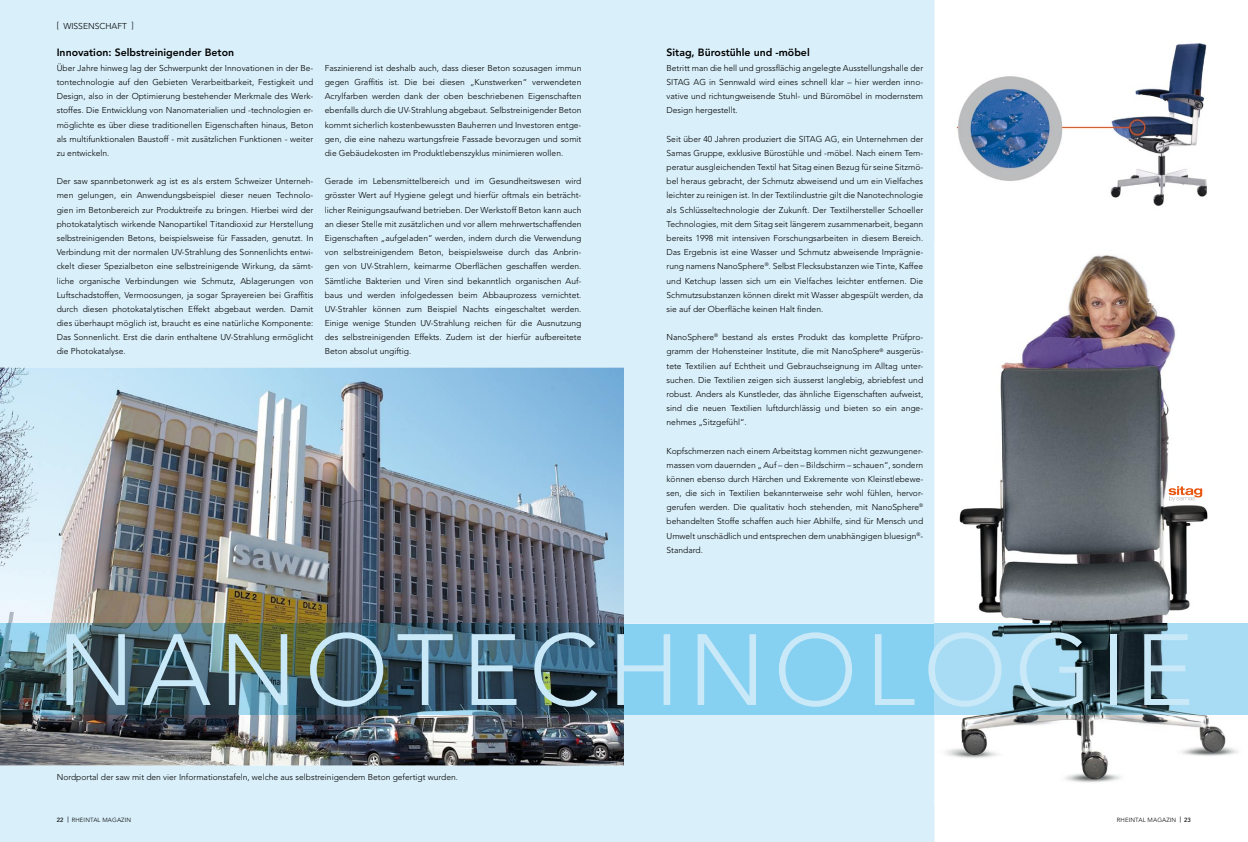
<style>
.page{position:relative;width:1248px;height:842px;background:#fff}
.page>*{position:absolute;margin:0;border:0;box-sizing:border-box;transform-origin:0 0}
.t1{font:300 100px "Avenir LT Std";letter-spacing:.08em;color:#c9e9f8}
.t2{font:800 10.5px "Avenir LT Std";color:#000}
.t3{font:300 8.5px/14.2px "Avenir LT Std";color:#000;text-align:justify}
.t4{font:300 6px "Avenir LT Std";letter-spacing:.025em;color:#000}
.s1{font-weight:500}
</style>
<div class="page">
<div style="left:0;top:0;width:934px;height:842px;background:#d9effa"></div>
<img style="left:0;top:368px;width:624px;height:397px">
<img style="left:934px;top:242px;width:313px;height:563px">
<div style="left:624px;top:624px;width:310px;height:90px;background:#86d0f1"></div>
<img style="left:0;top:624px;width:624px;height:90px">
<img style="left:934px;top:624px;width:313px;height:90px">
<img style="left:954px;top:43px;width:253px;height:163px">
<svg style="left:1168px;top:486px;width:34px;height:15px"></svg>
<p class="t3" style="left:57px;top:19px;width:78px">[ WISSENSCHAFT ]</p>
<p class="t2" style="left:57px;top:46px;width:179px">Innovation: Selbstreinigender Beton</p>
<p class="t3" style="left:57px;top:61px;width:258px">Über Jahre hinweg lag der Schwerpunkt der Innovationen in der Be&shy;tontechnologie auf den Gebieten Verarbeitbarkeit, Festigkeit und Design, also in der Optimierung bestehender Merkmale des Werk&shy;stoffes. Die Entwicklung von Nanomaterialien und -technologien er&shy;möglichte es über diese traditionellen Eigenschaften hinaus, Beton als multifunktionalen Baustoff - mit zusätzlichen Funktionen - weiter zu entwickeln.</p>
<p class="t3" style="left:57px;top:174px;width:258px">Der saw spannbetonwerk ag ist es als erstem Schweizer Unterneh&shy;men gelungen, ein Anwendungsbeispiel dieser neuen Technolo&shy;gien im Betonbereich zur Produktreife zu bringen. Hierbei wird der photokatalytisch wirkende Nanopartikel Titandioxid zur Herstellung selbstreinigenden Betons, beispielsweise für Fassaden, genutzt. In Verbindung mit der normalen UV-Strahlung des Sonnenlichts entwi&shy;ckelt dieser Spezialbeton eine selbstreinigende Wirkung, da sämt&shy;liche organische Verbindungen wie Schmutz, Ablagerungen von Luftschadstoffen, Vermoosungen, ja sogar Sprayereien bei Graffitis durch diesen photokatalytischen Effekt abgebaut werden. Damit dies überhaupt möglich ist, braucht es eine natürliche Komponente:<br>Das Sonnenlicht. Erst die darin enthaltene UV-Strahlung ermöglicht die Photokatalyse.</p>
<p class="t3" style="left:325px;top:61px;width:258px">Faszinierend ist deshalb auch, dass dieser Beton sozusagen immun gegen Graffitis ist. Die bei diesen „Kunstwerken“ verwendeten Acrylfarben werden dank der oben beschriebenen Eigenschaften ebenfalls durch die UV-Strahlung abgebaut. Selbstreinigender Beton kommt sicherlich kostenbewussten Bauherren und Investoren entge&shy;gen, die eine nahezu wartungsfreie Fassade bevorzugen und somit die Gebäudekosten im Produktlebenszyklus minimieren wollen.</p>
<p class="t3" style="left:325px;top:174px;width:258px">Gerade im Lebensmittelbereich und im Gesundheitswesen wird grösster Wert auf Hygiene gelegt und hierfür oftmals ein beträcht&shy;licher Reinigungsaufwand betrieben. Der Werkstoff Beton kann auch an dieser Stelle mit zusätzlichen und vor allem mehrwertschaffenden Eigenschaften „aufgeladen“ werden, indem durch die Verwendung von selbstreinigendem Beton, beispielsweise durch das Anbrin&shy;gen von UV-Strahlern, keimarme Oberflächen geschaffen werden.<br>Sämtliche Bakterien und Viren sind bekanntlich organischen Auf&shy;baus und werden infolgedessen beim Abbauprozess vernichtet.<br>UV-Strahler können zum Beispiel Nachts eingeschaltet werden.<br>Einige wenige Stunden UV-Strahlung reichen für die Ausnutzung des selbstreinigenden Effekts. Zudem ist der hierfür aufbereitete Beton absolut ungiftig.</p>
<p class="t2" style="left:666px;top:46px;width:145px">Sitag, Bürostühle und -möbel</p>
<p class="t3" style="left:666px;top:61px;width:258px">Betritt man die hell und grossflächig angelegte Ausstellungshalle der SITAG AG in Sennwald wird eines schnell klar – hier werden inno&shy;vative und richtungweisende Stuhl- und Büromöbel in modernstem Design hergestellt.</p>
<p class="t3" style="left:666px;top:132px;width:258px">Seit über 40 Jahren produziert die SITAG AG, ein Unternehmen der Samas Gruppe, exklusive Bürostühle und -möbel. Nach einem Tem&shy;peratur ausgleichenden Textil hat Sitag einen Bezug für seine Sitzmö&shy;bel heraus gebracht, der Schmutz abweisend und um ein Vielfaches leichter zu reinigen ist. In der Textilindustrie gilt die Nanotechnologie als Schlüsseltechnologie der Zukunft. Der Textilhersteller Schoeller Technologies, mit dem Sitag seit längerem zusammenarbeit, begann bereits 1998 mit intensiven Forschungsarbeiten in diesem Bereich.<br>Das Ergebnis ist eine Wasser und Schmutz abweisende Imprägnie&shy;rung namens NanoSphere<sup>®</sup>. Selbst Flecksubstanzen wie Tinte, Kaffee und Ketchup lassen sich um ein Vielfaches leichter entfernen. Die Schmutzsubstanzen können direkt mit Wasser abgespült werden, da sie auf der Oberfläche keinen Halt finden.</p>
<p class="t3" style="left:666px;top:330px;width:258px">NanoSphere<sup>®</sup> bestand als erstes Produkt das komplette Prüfpro&shy;gramm der Hohensteiner Institute, die mit NanoSphere<sup>®</sup> ausgerüs&shy;tete Textilien auf Echtheit und Gebrauchseignung im Alltag unter&shy;suchen. Die Textilien zeigen sich äusserst langlebig, abriebfest und robust. Anders als Kunstleder, das ähnliche Eigenschaften aufweist, sind die neuen Textilien luftdurchlässig und bieten so ein ange&shy;nehmes „Sitzgefühl“.</p>
<p class="t3" style="left:666px;top:444px;width:258px">Kopfschmerzen nach einem Arbeitstag kommen nicht gezwungener&shy;massen vom dauernden „ Auf – den – Bildschirm – schauen“, sondern können ebenso durch Härchen und Exkremente von Kleinstlebewe&shy;sen, die sich in Textilien bekannterweise sehr wohl fühlen, hervor&shy;gerufen werden. Die qualitativ hoch stehenden, mit NanoSphere<sup>® </sup>behandelten Stoffe schaffen auch hier Abhilfe, sind für Mensch und Umwelt unschädlich und entsprechen dem unabhängigen bluesign<sup>®</sup>- Standard.</p>
<h1 class="t1" style="left:57px;top:612px;width:1138px">NANOTECHNOLOGIE</h1>
<p class="t3" style="left:57px;top:770px;width:403px">Nordportal der saw mit den vier Informationstafeln, welche aus selbstreinigendem Beton gefertigt wurden.</p>
<p class="t4" style="left:57px;top:816px;width:76px"><span class="s1">22 </span><sup>|</sup> RHEINTAL MAGAZIN</p>
<p class="t4" style="left:1116px;top:816px;width:75px">RHEINTAL MAGAZIN <sup>|</sup> <span class="s1">23</span></p>
</div>
